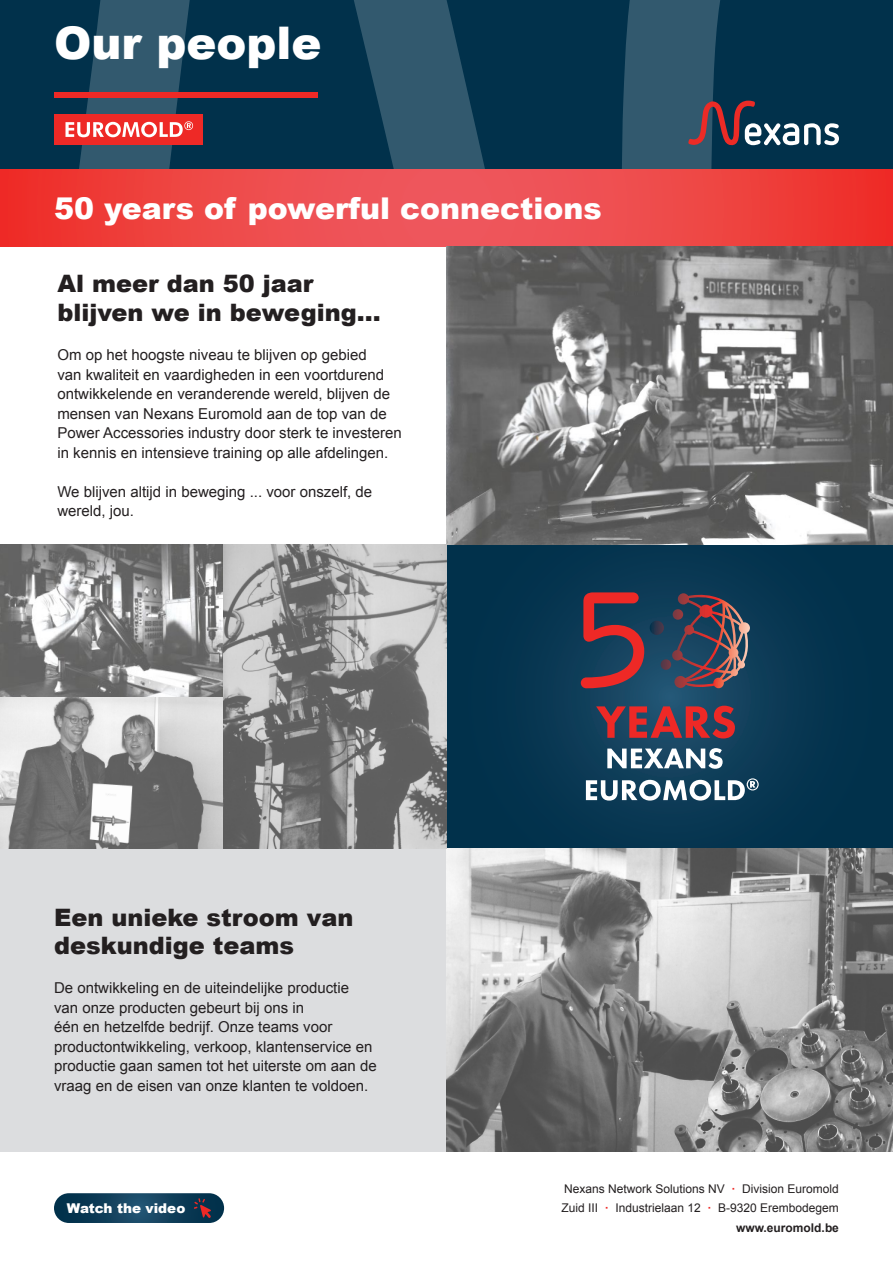
<style>
.page{position:relative;width:893px;height:1263px;background:#fff}
.page>*{position:absolute;margin:0;border:0;box-sizing:border-box;transform-origin:0 0}
.t1{font:900 45px "Arial";color:#fff}
.t2{font:900 30px "Arial";color:#fff}
.t3{font:900 24px/28.8px "Arial";color:#231f20}
.t4{font:15px/19.5px "Arial";color:#231f20}
.t5{font:900 13.5px "Arial";color:#fff}
.t6{font:12px/19.5px "Arial";color:#231f20;text-align:right}
.s1{font-weight:700;color:#ee2926}
.s2{font-weight:700}
</style>
<div class="page">
<svg style="left:0;top:0;width:893px;height:170px;background:#113d55"></svg>
<svg style="left:688px;top:101px;width:151px;height:44px;background:#4a5466"></svg>
<svg style="left:54px;top:1193px;width:170px;height:30px;background:#11405b"></svg>
<svg style="left:194px;top:1198px;width:17px;height:20px"></svg>
<div style="left:0;top:848px;width:446px;height:303px;background:#dcdddf"></div>
<div style="left:54px;top:92px;width:264px;height:5px;background:#ee2926"></div>
<svg style="left:0;top:170px;width:893px;height:77px;background:#ed4646"></svg>
<svg style="left:446px;top:545px;width:447px;height:303px;background:#083751"></svg>
<img style="left:446px;top:848px;width:447px;height:303px">
<img style="left:446px;top:247px;width:447px;height:298px">
<img style="left:0;top:545px;width:446px;height:303px">
<svg style="left:596px;top:706px;width:139px;height:32px;background:#823946"></svg>
<svg style="left:607px;top:748px;width:116px;height:21px"></svg>
<svg style="left:586px;top:778px;width:173px;height:22px"></svg>
<svg style="left:672px;top:590px;width:78px;height:98px;background:#4f4a59"></svg>
<svg style="left:581px;top:592px;width:63px;height:96px;background:#673746"></svg>
<div style="left:54px;top:114px;width:149px;height:30px;background:#ee2926"></div>
<svg style="left:66px;top:121px;width:127px;height:16px"></svg>
<h1 class="t1" style="left:54px;top:10px;width:269px">Our people</h1>
<h2 class="t2" style="left:54px;top:186px;width:549px">50 years of powerful connections</h2>
<h3 class="t3" style="left:57px;top:269px;width:325px">Al meer dan 50 jaar blijven we in beweging…</h3>
<p class="t4" style="left:57px;top:345px;width:346px">Om op het hoogste niveau te blijven op gebied<br>van kwaliteit en vaardigheden in een voortdurend ontwikkelende en veranderende wereld, blijven de mensen van Nexans Euromold aan de top van de Power Accessories industry door sterk te investeren in kennis en intensieve training op alle afdelingen.</p>
<p class="t4" style="left:57px;top:482px;width:316px">We blijven altijd in beweging ... voor onszelf, de wereld, jou.</p>
<h3 class="t3" style="left:54px;top:902px;width:301px">Een unieke stroom van deskundige teams</h3>
<p class="t4" style="left:54px;top:978px;width:324px">De ontwikkeling en de uiteindelijke productie van onze producten gebeurt bij ons in<br>één en hetzelfde bedrijf. Onze teams voor productontwikkeling, verkoop, klantenservice en productie gaan samen tot het uiterste om aan de vraag en de eisen van onze klanten te voldoen.</p>
<p class="t5" style="left:67px;top:1198px;width:120px">Watch the video</p>
<p class="t6" style="left:561px;top:1179px;width:279px">Nexans Network Solutions NV <span class="s1">·</span> Division Euromold<br>Zuid III <span class="s1">·</span> Industrielaan 12 <span class="s1">·</span> B-9320 Erembodegem <span class="s2">www.euromold.be</span></p>
</div>
